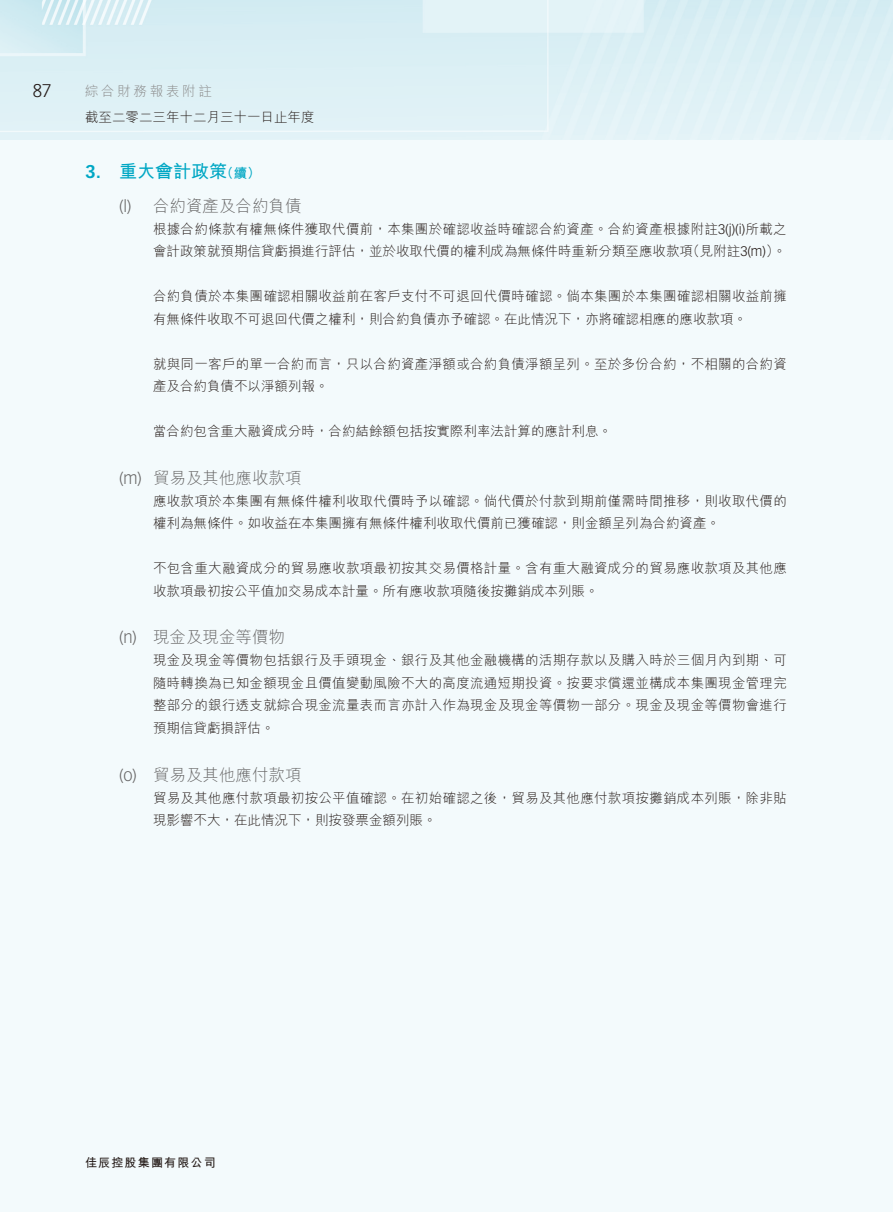
<style>
.page{position:relative;width:893px;height:1212px;background:#fff}
.page>*{position:absolute;margin:0;border:0;box-sizing:border-box;transform-origin:0 0}
.t1{font:700 18px "M Hei HK";color:#00a7c4}
.t2{font:300 18px "Vectora LT Std";color:#231916}
.t3{font:700 18px "Vectora LT Std";color:#00a7c4}
.t4{font:300 16.5px "M Hei HK";color:#666565}
.t5{font:300 16.5px "Vectora LT Std";color:#666565}
.t6{font:300 13.5px/22.5px "M Hei HK";letter-spacing:.02em;color:#231916}
.t7{font:300 13.5px "M Hei HK";color:#231916}
.t8{font:300 13.5px "M Hei HK";letter-spacing:.2em;color:#898989}
.t9{font:700 13.5px "M Hei HK";color:#00a7c4}
.t10{font:700 12px "M Hei HK";letter-spacing:.1em;color:#231916}
.s1{font-family:"Vectora LT Std"}
</style>
<div class="page">
<img style="left:0;top:0;width:893px;height:140px">
<div style="left:0;top:140px;width:893px;height:1072px;background:#f3fafc"></div>
<h1 class="t2" style="left:33px;top:80px;width:20px">87</h1>
<p class="t8" style="left:85px;top:84px;width:128px">綜合財務報表附註</p>
<p class="t7" style="left:85px;top:110px;width:231px">截至二零二三年十二月三十一日止年度</p>
<h1 class="t3" style="left:85px;top:160px;width:17px">3.</h1>
<h1 class="t1" style="left:119px;top:158px;width:109px">重大會計政策</h1>
<p class="t9" style="left:220px;top:163px;width:42px">（續(</p>
<p class="t5" style="left:119px;top:196px;width:14px">) l(</p>
<p class="t5" style="left:119px;top:468px;width:24px">m( )</p>
<p class="t5" style="left:119px;top:628px;width:19px">n( )</p>
<p class="t5" style="left:119px;top:765px;width:19px">o( )</p>
<p class="t4" style="left:153px;top:197px;width:150px">合約資產及合約負債</p>
<p class="t6" style="left:153px;top:217px;width:635px;text-align:right">根據合約條款有權無條件獲取代價前，本集團於確認收益時確認合約資產。合約資產根據附註 <span class="s1">)i) (j(3</span> 所載之（見附註 <span class="s1">m( 3</span> 。(<span class="s1">(</span></p>
<p class="t7" style="left:153px;top:244px;width:541px">會計政策就預期信貸虧損進行評估，並於收取代價的權利成為無條件時重新分類至應收款項</p>
<p class="t6" style="left:153px;top:285px;width:635px">合約負債於本集團確認相關收益前在客戶支付不可退回代價時確認。倘本集團於本集團確認相關收益前擁有無條件收取不可退回代價之權利，則合約負債亦予確認。在此情況下，亦將確認相應的應收款項。</p>
<p class="t6" style="left:153px;top:352px;width:635px">就與同一客戶的單一合約而言，只以合約資產淨額或合約負債淨額呈列。至於多份合約，不相關的合約資產及合約負債不以淨額列報。</p>
<p class="t7" style="left:153px;top:424px;width:460px">當合約包含重大融資成分時，合約結餘額包括按實際利率法計算的應計利息。</p>
<p class="t4" style="left:153px;top:469px;width:150px">貿易及其他應收款項</p>
<p class="t6" style="left:153px;top:489px;width:635px">應收款項於本集團有無條件權利收取代價時予以確認。倘代價於付款到期前僅需時間推移，則收取代價的權利為無條件。如收益在本集團擁有無條件權利收取代價前已獲確認，則金額呈列為合約資產。</p>
<p class="t6" style="left:153px;top:557px;width:635px">不包含重大融資成分的貿易應收款項最初按其交易價格計量。含有重大融資成分的貿易應收款項及其他應收款項最初按公平值加交易成本計量。所有應收款項隨後按攤銷成本列賬。</p>
<p class="t4" style="left:153px;top:629px;width:133px">現金及現金等價物</p>
<p class="t6" style="left:153px;top:649px;width:635px;text-align:justify">現金及現金等價物包括銀行及手頭現金、銀行及其他金融機構的活期存款以及購入時於三個月內到期、可隨時轉換為已知金額現金且價值變動風險不大的高度流通短期投資。按要求償還並構成本集團現金管理完整部分的銀行透支就綜合現金流量表而言亦計入作為現金及現金等價物一部分。現金及現金等價物會進行預期信貸虧損評估。</p>
<p class="t4" style="left:153px;top:766px;width:150px">貿易及其他應付款項</p>
<p class="t6" style="left:153px;top:786px;width:635px">貿易及其他應付款項最初按公平值確認。在初始確認之後，貿易及其他應付款項按攤銷成本列賬，除非貼現影響不大，在此情況下，則按發票金額列賬。</p>
<p class="t10" style="left:85px;top:1154px;width:132px">佳辰控股集團有限公司</p>
</div>
